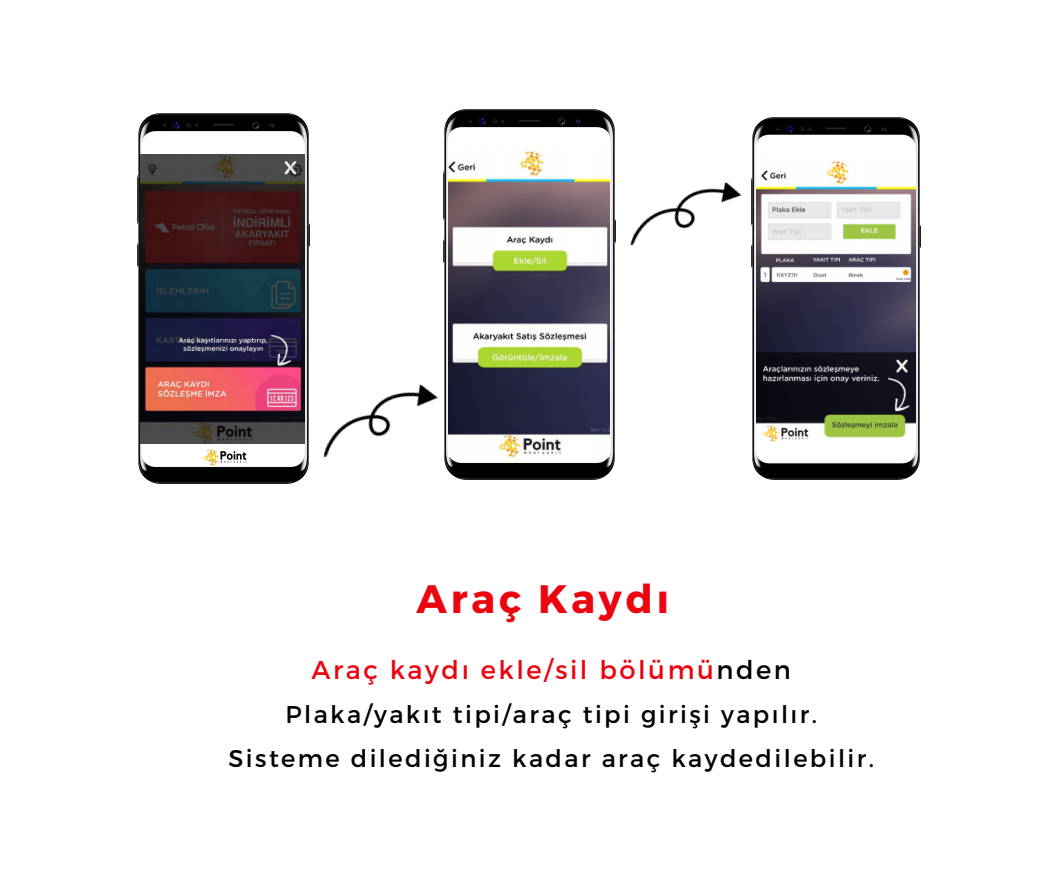
<style>
.page{position:relative;width:1059px;height:887px;background:#fff}
.page>*{position:absolute;margin:0;border:0;box-sizing:border-box;transform-origin:0 0}
.t1{font:700 39.6px "Montserrat";letter-spacing:.095em;color:#ec040f}
.t2{font:25.8px "Montserrat";letter-spacing:.1em;color:#ec040f}
.t3{font:24.15px "Montserrat";letter-spacing:.1em;color:#000}
.s1{color:#000}
</style>
<div class="page">
<img style="left:137px;top:113px;width:172px;height:370px">
<img style="left:141px;top:154px;width:163px;height:289px">
<img style="left:202px;top:446px;width:47px;height:23px">
<img style="left:443px;top:109px;width:172px;height:370px">
<img style="left:449px;top:148px;width:160px;height:309px">
<img style="left:752px;top:117px;width:168px;height:362px">
<img style="left:757px;top:158px;width:158px;height:285px">
<img style="left:323px;top:384px;width:116px;height:73px">
<img style="left:630px;top:182px;width:112px;height:64px">
<p class="t1" style="left:416px;top:572px;width:254px">Araç Kaydı</p>
<p class="t2" style="left:311px;top:652px;width:481px">Araç kaydı ekle/sil bölümü<span class="s1">nden</span></p>
<p class="t3" style="left:285px;top:698px;width:533px">Plaka/yakıt tipi/araç tipi girişi yapılır.</p>
<p class="t3" style="left:228px;top:742px;width:647px">Sisteme dilediğiniz kadar araç kaydedilebilir.</p>
</div>
